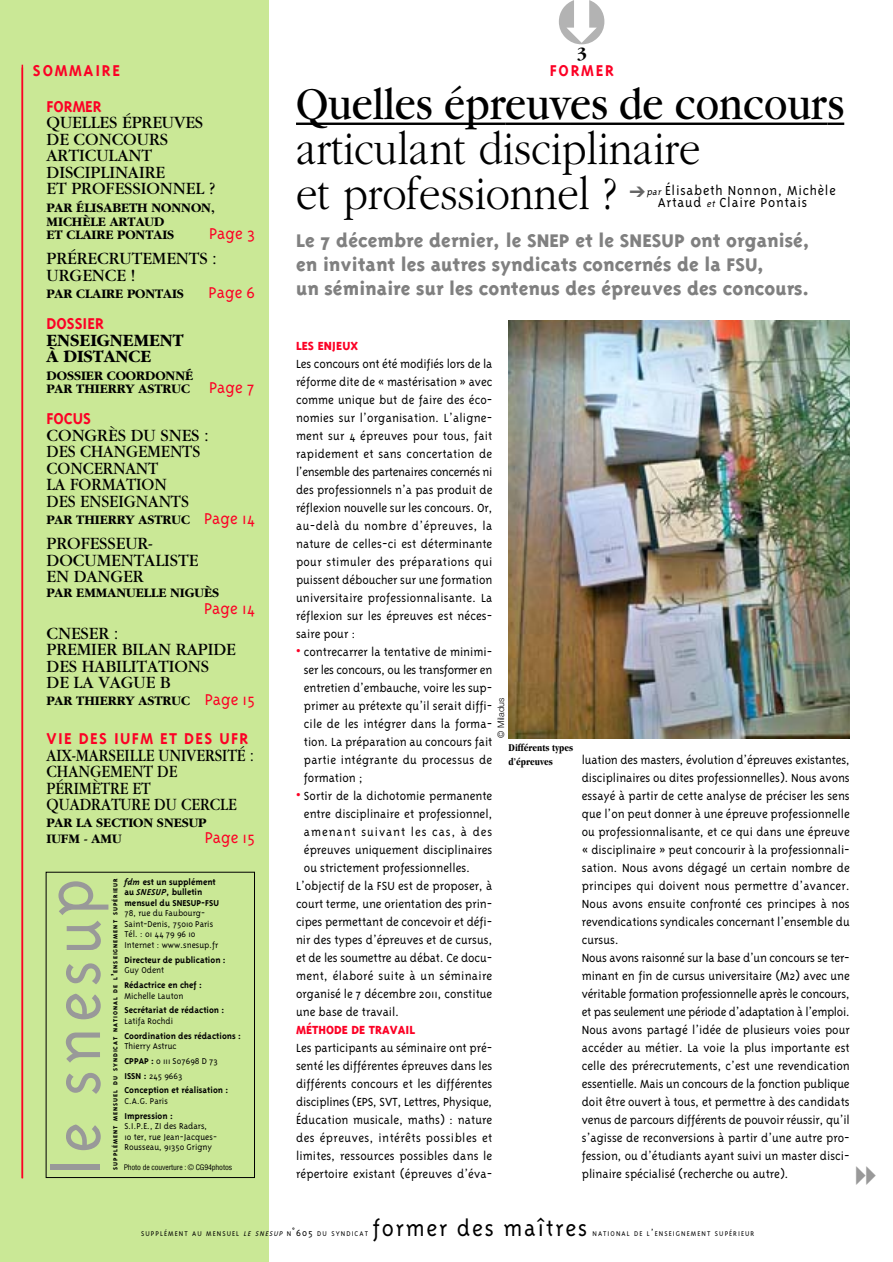
<style>
.page{position:relative;width:893px;height:1262px;background:#fff}
.page>*{position:absolute;margin:0;border:0;box-sizing:border-box;transform-origin:0 0}
.t1{font:300 72.45px "Triplex";letter-spacing:.07em;color:#999}
.t2{font:300 48px/45px "Garamond";color:#000;scale:.89 1}
.t3{font:48px "Garamond";color:#000;scale:.89 1}
.t4{font:300 25.5px "Triplex";letter-spacing:.07em;color:#000}
.t5{font:800 21px/24px "Triplex";color:#808080}
.t6{font:18px/16.5px "Garamond";color:#000}
.t7{font:18px/16.5px "Garamond";color:#000;scale:.9 1}
.t8{font:700 18px "Triplex";letter-spacing:.075em;color:#fc0125}
.t9{font:700 18px/16.5px "Garamond";color:#000}
.t10{font:300 18px "Triplex";color:#fc0125}
.t11{font:700 18px "Triplex";letter-spacing:.1em;color:#fc0125}
.t12{font:700 18px "Triplex";color:#fc0125}
.t13{font:300 15px/12px "Triplex";letter-spacing:.05em;color:#000;text-align:center}
.t14{font:300 13.5px/18px "Triplex";color:#000;text-align:justify}
.t15{font:700 13.5px/13.5px "Garamond";color:#000}
.t16{font:300 13.5px "Triplex";letter-spacing:.02em;color:#000}
.t17{font:800 13.5px "Triplex";color:#fc0125}
.t18{font:300 13.5px "Triplex";letter-spacing:.07em;color:#000}
.t19{font:700 condensed 10.5px/13.5px "Garamond";color:#000}
.t20{font:700 9.75px/14.7px "Triplex";color:#000}
.t21{font:300 9.75px/10.5px "Triplex";color:#000}
.t22{font:300 9px "Helvetica Neue";color:#000}
.t23{font:300 7.8px "Triplex";letter-spacing:.135em;color:#000}
.t24{font:condensed 7.5px "Helvetica";letter-spacing:-.02em;color:#000}
.t25{font:800 6.75px "Triplex";letter-spacing:.145em;color:#000}
.s1{font-family:"Triplex";font-weight:300;font-size:18px;color:#fc0125}
.s2{font-style:italic}
.s3{font-weight:300}
.s4{font-size:9px}
.s5{color:#666}
.s6{font-style:italic;font-size:10.5px}
.s7{font-weight:800;color:#fc0125}
.s8{font-size:10.5px}
</style>
<div class="page">
<div style="left:1px;top:0;width:268px;height:1262px;background:#cae896"></div>
<hr style="left:22px;top:65px;width:1px;height:1113px;background:#fc0125">
<hr style="left:296px;top:123px;width:209px;height:2px;background:#000">
<hr style="left:505px;top:123px;width:65px;height:2px;background:#000">
<hr style="left:570px;top:123px;width:257px;height:2px;background:#000">
<svg style="left:827px;top:123px;width:17px;height:2px"></svg>
<img style="left:508px;top:320px;width:341px;height:418px">
<h3 class="t11" style="left:33px;top:63px;width:89px">SOMMAIRE</h3>
<h3 class="t8" style="left:47px;top:99px;width:57px">FORMER</h3>
<h3 class="t6" style="left:47px;top:116px;width:170px">QUELLES ÉPREUVES<br>DE CONCOURS<br>ARTICULANT<br>DISCIPLINAIRE<br>ET PROFESSIONNEL ?</h3>
<p class="t15" style="left:47px;top:202px;width:170px">PAR ÉLISABETH NONNON,<br>MICHÈLE ARTAUD<br>ET CLAIRE PONTAIS</p>
<h3 class="t10" style="left:209px;top:227px;width:47px">Page 3</h3>
<h3 class="t6" style="left:47px;top:251px;width:172px">PRÉRECRUTEMENTS :<br>URGENCE !</h3>
<p class="t15" style="left:47px;top:288px;width:139px">PAR CLAIRE PONTAIS</p>
<h3 class="t10" style="left:209px;top:286px;width:48px">Page 6</h3>
<h3 class="t12" style="left:47px;top:317px;width:59px">DOSSIER</h3>
<h3 class="t9" style="left:47px;top:333px;width:139px">ENSEIGNEMENT<br>À DISTANCE</h3>
<p class="t15" style="left:47px;top:370px;width:210px">DOSSIER COORDONNÉ<br>PAR THIERRY ASTRUC <span class="s1">Page 7</span></p>
<h3 class="t8" style="left:47px;top:412px;width:46px">FOCUS</h3>
<h3 class="t6" style="left:47px;top:428px;width:164px">CONGRÈS DU SNES :<br>DES CHANGEMENTS<br>CONCERNANT<br>LA FORMATION<br>DES ENSEIGNANTS</h3>
<p class="t15" style="left:47px;top:514px;width:210px">PAR THIERRY ASTRUC <span class="s1">Page 14</span></p>
<h3 class="t6" style="left:47px;top:537px;width:153px">PROFESSEUR-<br>DOCUMENTALISTE<br>EN DANGER</h3>
<p class="t15" style="left:47px;top:587px;width:174px">PAR EMMANUELLE NIGUÈS</p>
<h3 class="t10" style="left:204px;top:601px;width:52px">Page 14</h3>
<h3 class="t6" style="left:47px;top:626px;width:191px">CNESER :<br>PREMIER BILAN RAPIDE<br>DES HABILITATIONS<br>DE LA VAGUE B</h3>
<p class="t15" style="left:47px;top:695px;width:210px">PAR THIERRY ASTRUC <span class="s1">Page 15</span></p>
<h3 class="t8" style="left:47px;top:732px;width:203px">VIE DES IUFM ET DES UFR</h3>
<h3 class="t7" style="left:47px;top:748px;width:232px">AIX-MARSEILLE UNIVERSITÉ :<br>CHANGEMENT DE<br>PÉRIMÈTRE ET<br>QUADRATURE DU CERCLE</h3>
<p class="t15" style="left:47px;top:815px;width:161px;line-height:16.5px">PAR LA SECTION SNESUP<br>IUFM - AMU</p>
<h3 class="t10" style="left:205px;top:831px;width:52px">Page 15</h3>
<p class="t20" style="left:124px;top:877px;width:96px;line-height:10.5px"><span class="s2">fdm</span> est un supplément au <span class="s2">SNESUP</span>, bulletin mensuel du SNESUP-FSU</p>
<p class="t21" style="left:124px;top:909px;width:95px">78, rue du Faubourg-<br>Saint-Denis, 75010 Paris<br>Tél. : 01 44 79 96 10<br>Internet : www.snesup.fr</p>
<p class="t20" style="left:124px;top:953px;width:103px">Directeur de publication :</p>
<p class="t21" style="left:124px;top:965px;width:41px">Guy Odent</p>
<p class="t20" style="left:124px;top:978px;width:79px">Rédactrice en chef :</p>
<p class="t21" style="left:124px;top:991px;width:60px">Michelle Lauton</p>
<p class="t20" style="left:124px;top:1003px;width:101px">Secrétariat de rédaction :</p>
<p class="t21" style="left:124px;top:1016px;width:50px">Latifa Rochdi</p>
<p class="t20" style="left:124px;top:1029px;width:118px">Coordination des rédactions :</p>
<p class="t20" style="left:124px;top:1039px;width:105px"><span class="s3">Thierry Astruc<br></span>CPPAP : <span class="s3">0 111 S07698 D 73<br></span>ISSN : <span class="s3">245 9663<br></span>Conception et réalisation :</p>
<p class="t21" style="left:124px;top:1096px;width:45px">C.A.G. Paris</p>
<p class="t20" style="left:124px;top:1109px;width:50px">Impression :</p>
<p class="t21" style="left:124px;top:1121px;width:94px">S.I.P.E., ZI des Radars,<br>10 ter, rue Jean-Jacques-<br>Rousseau, 91350 Grigny</p>
<p class="t25" style="left:113px;top:1169px;width:293px;rotate:-90deg">SUPPLÉMENT MENSUEL DU SYNDICAT NATIONAL DE L<span class="s4">’</span>ENSEIGNEMENT SUPÉRIEUR</p>
<h1 class="t1" style="left:50px;top:1175px;width:299px;rotate:-90deg">le snesup</h1>
<p class="t24" style="left:124px;top:1164px;width:110px">Photo de couverture : © CG94photos</p>
<h3 class="t9" style="left:576px;top:47px;width:12px">3</h3>
<h3 class="t8" style="left:549px;top:63px;width:66px">FORMER</h3>
<h2 class="t3" style="left:296px;top:87px;width:617px">Quelles épreuves de concours</h2>
<h2 class="t2" style="left:296px;top:130px;width:456px">articulant disciplinaire et professionnel ?</h2>
<p class="t13" style="left:629px;top:185px;width:208px"><span class="s5">➔</span><span class="s6">par</span> Élisabeth Nonnon, Michèle<br>Artaud <span class="s6">et</span> Claire Pontais</p>
<h3 class="t5" style="left:296px;top:230px;width:515px">Le 7 décembre dernier, le SNEP et le SNESUP ont organisé, en invitant les autres syndicats concernés de la FSU,<br>un séminaire sur les contenus des épreuves des concours.</h3>
<p class="t17" style="left:296px;top:341px;width:63px">LES ENJEUX</p>
<p class="t14" style="left:296px;top:356px;width:198px">Les concours ont été modifiés lors de la réforme dite de « mastérisation » avec comme unique but de faire des éco&shy;nomies sur l’organisation. L’aligne&shy;ment sur 4 épreuves pour tous, fait rapidement et sans concertation de l’ensemble des partenaires concernés ni des professionnels n’a pas produit de réflexion nouvelle sur les concours. Or, au-delà du nombre d’épreuves, la nature de celles-ci est déterminante pour stimuler des préparations qui puissent déboucher sur une formation universitaire professionnalisante. La réflexion sur les épreuves est néces&shy;saire pour :</p>
<p class="t14" style="left:304px;top:644px;width:190px;text-indent:-8px"><span class="s7">•</span> contrecarrer la tentative de minimi&shy;ser les concours, ou les transformer en entretien d’embauche, voire les sup&shy;primer au prétexte qu’il serait diffi&shy;cile de les intégrer dans la forma&shy;tion. La préparation au concours fait partie intégrante du processus de formation ;</p>
<p class="t14" style="left:296px;top:788px;width:198px"><span class="s7">•</span> Sortir de la dichotomie permanente</p>
<p class="t14" style="left:304px;top:806px;width:190px">entre disciplinaire et professionnel,</p>
<p class="t18" style="left:304px;top:827px;width:190px">amenant suivant les cas, à des</p>
<p class="t14" style="left:304px;top:842px;width:190px">épreuves uniquement disciplinaires</p>
<p class="t14" style="left:304px;top:860px;width:168px">ou strictement professionnelles.</p>
<p class="t14" style="left:296px;top:878px;width:198px">L’objectif de la FSU est de proposer, à</p>
<p class="t14" style="left:296px;top:896px;width:198px">court terme, une orientation des prin-</p>
<p class="t14" style="left:296px;top:914px;width:198px">cipes permettant de concevoir et défi-</p>
<p class="t14" style="left:296px;top:932px;width:198px">nir des types d’épreuves et de cursus,</p>
<p class="t14" style="left:296px;top:950px;width:198px">et de les soumettre au débat. Ce docu-</p>
<p class="t16" style="left:296px;top:971px;width:198px">ment, élaboré suite à un séminaire</p>
<p class="t14" style="left:296px;top:986px;width:198px">organisé le 7 décembre 2011, constitue</p>
<p class="t14" style="left:296px;top:1004px;width:105px">une base de travail.</p>
<p class="t17" style="left:296px;top:1025px;width:121px">MÉTHODE DE TRAVAIL</p>
<p class="t14" style="left:296px;top:1040px;width:198px">Les participants au séminaire ont pré&shy;senté les différentes épreuves dans les différents concours et les différentes disciplines (EPS, SVT, Lettres, Physique, Éducation musicale, maths) : nature des épreuves, intérêts possibles et limites, ressources possibles dans le répertoire existant (épreuves d’éva-</p>
<p class="t22" style="left:497px;top:737px;width:41px;rotate:-90deg">© Miladus</p>
<p class="t19" style="left:508px;top:742px;width:66px">Différents types d’épreuves</p>
<p class="t14" style="left:581px;top:752px;width:269px;text-align:left">luation des masters, évolution d’épreuves existantes, disciplinaires ou dites professionnelles). Nous avons essayé à partir de cette analyse de préciser les sens que l’on peut donner à une épreuve professionnelle ou professionnalisante, et ce qui dans une épreuve « disciplinaire » peut concourir à la professionnali&shy;sation. Nous avons dégagé un certain nombre de principes qui doivent nous permettre d’avancer.<br>Nous avons ensuite confronté ces principes à nos revendications syndicales concernant l’ensemble du cursus.<br>Nous avons raisonné sur la base d’un concours se ter&shy;minant en fin de cursus universitaire (M2) avec une véritable formation professionnelle après le concours, et pas seulement une période d’adaptation à l’emploi.<br>Nous avons partagé l’idée de plusieurs voies pour accéder au métier. La voie la plus importante est celle des prérecrutements, c’est une revendication essentielle. Mais un concours de la fonction publique doit être ouvert à tous, et permettre à des candidats venus de parcours différents de pouvoir réussir, qu’il s’agisse de reconversions à partir d’une autre pro&shy;fession, ou d’étudiants ayant suivi un master disci&shy;plinaire spécialisé (recherche ou autre).</p>
<p class="t23" style="left:141px;top:1230px;width:228px">SUPPLÉMENT AU MENSUEL <span class="s2">LE SNESUP</span> N<span class="s8">˚605</span> DU SYNDICAT</p>
<h3 class="t4" style="left:372px;top:1218px;width:216px">former des maîtres</h3>
<p class="t23" style="left:592px;top:1230px;width:163px">NATIONAL DE L<span class="s8">’</span>ENSEIGNEMENT SUPÉRIEUR</p>
</div>
